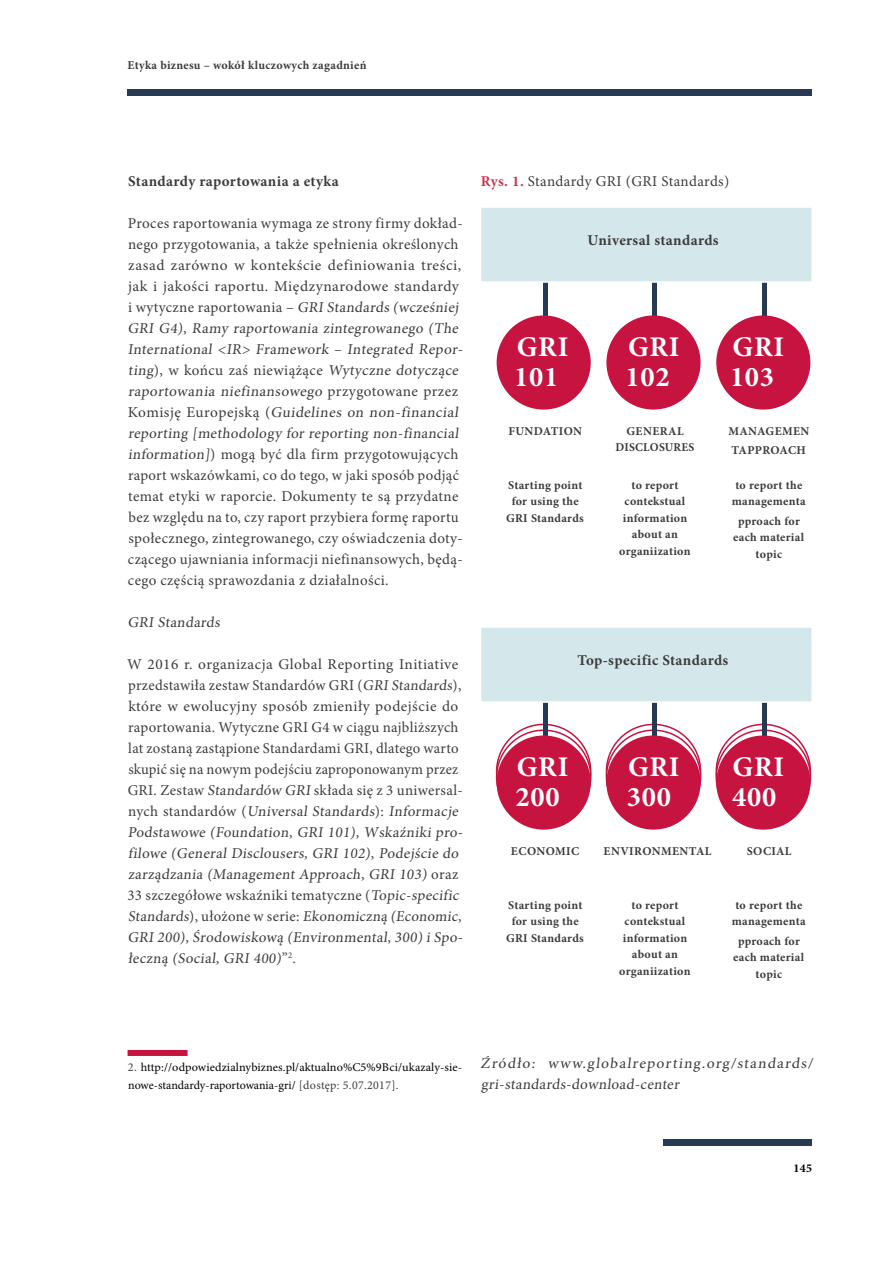
<style>
.page{position:relative;width:893px;height:1263px;background:#fff}
.page>*{position:absolute;margin:0;border:0;box-sizing:border-box;transform-origin:0 0}
.t1{font:700 28.5px/30px "Minion Pro";letter-spacing:.025em;color:#fff}
.t2{font:15px/21px "Minion Pro";letter-spacing:.025em;color:#3c3c3b}
.t3{font:700 15px "Minion Pro";letter-spacing:.025em;color:#3c3c3b}
.t4{font:700 12px/16.5px "Minion Pro";letter-spacing:.025em;color:#3c3c3b;text-align:center}
.t5{font:12px/18px "Minion Pro";letter-spacing:.005em;color:#000}
.t6{font:700 12px "Minion Pro";color:#000}
.s1{font-weight:700;color:#cb354d}
.s2{color:#3c3c3b}
</style>
<div class="page">
<div style="left:663px;top:1139px;width:149px;height:7px;background:#263955"></div>
<div style="left:128px;top:89px;width:684px;height:7px;background:#263955"></div>
<hr style="left:543px;top:269px;width:4px;height:55px;background:#263955">
<hr style="left:543px;top:689px;width:4px;height:55px;background:#263955">
<hr style="left:653px;top:269px;width:4px;height:55px;background:#263955">
<hr style="left:653px;top:689px;width:4px;height:55px;background:#263955">
<div style="left:762px;top:269px;width:5px;height:55px;background:#263955"></div>
<div style="left:762px;top:689px;width:5px;height:55px;background:#263955"></div>
<div style="left:480px;top:206px;width:333px;height:77px;background:#d4e7ea;border:2px solid #fff"></div>
<div style="left:480px;top:626px;width:333px;height:77px;background:#d4e7ea;border:2px solid #fff"></div>
<div style="left:128px;top:1050px;width:60px;height:6px;background:#c61340"></div>
<div style="left:497px;top:315px;width:94px;height:95px;background:#c61340;border-radius:50%"></div>
<div style="left:497px;top:735px;width:94px;height:95px;background:#c61340;border-radius:50%"></div>
<div style="left:606px;top:315px;width:95px;height:95px;background:#c61340;border-radius:50%"></div>
<div style="left:606px;top:735px;width:95px;height:95px;background:#c61340;border-radius:50%"></div>
<div style="left:716px;top:315px;width:94px;height:95px;background:#c61340;border-radius:50%"></div>
<div style="left:716px;top:735px;width:94px;height:95px;background:#c61340;border-radius:50%"></div>
<p class="t4" style="left:128px;top:57px;width:240px">Etyka biznesu – wokół kluczowych zagadnień</p>
<p class="t3" style="left:128px;top:171px;width:212px">Standardy raportowania a etyka</p>
<p class="t2" style="left:128px;top:213px;width:339px">Proces raportowania wymaga ze strony firmy dokład&shy;nego przygotowania, a także spełnienia określonych zasad zarówno w kontekście definiowania treści, jak i jakości raportu. Międzynarodowe standardy i wytyc z n e r ap or towan i a – GRI Standards (wcześniej GRI G4), Ramy raportowania zintegrowanego (The International &lt;IR&gt; Framework – Integrated Repor&shy;ting) , w koń c u z a ś n i e wi ą ż ą c e Wytyczne dotyczące raportowania niefinansowego pr zygotowan e pr z e z Kom i sj ę Eu rop ej s ką ( Guidelines on non-financial reporting [methodology for reporting non-financial information]) mogą być dla firm przygotowujących raport wskazówkami, co do tego, w jaki sposób podjąć temat etyki w raporcie. Dokumenty te są przydatne bez względu na to, czy raport przybiera formę raportu społecznego, zintegrowanego, czy oświadczenia doty&shy;czącego ujawniania informacji niefinansowych, będą&shy;cego częścią sprawozdania z działalności.</p>
<p class="t2" style="left:128px;top:612px;width:96px">GRI Standards</p>
<p class="t2" style="left:127px;top:654px;width:340px">W 2016 r. organizacja Global Reporting Initiative przedstawiła zestaw Standardów GRI (GRI Standards), które w ewolucyjny sposób zmieniły podejście do raportowania. Wytyczne GRI G4 w ciągu najbliższych lat zostaną zastąpione Standardami GRI, dlatego warto skupić się na nowym podejściu zaproponowanym przez GRI. Zestaw Standardów GRI składa się z 3 uniwersal&shy;nych s t an d ard ów ( Universal Standards) : Informacj e Podstawowe (Foundation, GRI 101), Wskaźniki pro&shy;filowe (General Disclousers, GRI 102), Podej ście do zarządzania (Management Approach, GRI 103) or a z 33 szczegółowe wskaźniki tematyczne (Topic-specific Standards) , u ł o ż o n e w s e r i e : Ekonomiczną (Economic, GRI 200), Środowiskową (Environmental, 300) i Spo&shy;łeczną (Social, GRI 400)” <sup>2</sup> .</p>
<p class="t2" style="left:481px;top:171px;width:250px"><span class="s1">Rys. 1.</span> Standardy GRI (GRI Standards)</p>
<p class="t3" style="left:587px;top:229px;width:133px">Universal standards</p>
<h1 class="t1" style="left:514px;top:332px;width:56px">GRI<br>101</h1>
<p class="t4" style="left:508px;top:422px;width:75px">FUNDATION</p>
<p class="t4" style="left:506px;top:476px;width:79px">Starting point for using the<br>GRI Standards</p>
<h1 class="t1" style="left:625px;top:332px;width:56px">GRI<br>102</h1>
<p class="t4" style="left:615px;top:422px;width:80px">GENERAL<br>DISCLOSURES</p>
<p class="t4" style="left:619px;top:476px;width:73px">to report contekstual information about an organiization</p>
<h1 class="t1" style="left:730px;top:332px;width:56px">GRI<br>103</h1>
<p class="t4" style="left:728px;top:421px;width:83px;line-height:19.5px;text-align:left">MANAGEMEN<br>TAPPROACH</p>
<p class="t4" style="left:732px;top:476px;width:75px;text-align:left">to report the managementa</p>
<p class="t4" style="left:733px;top:512px;width:72px">pproach for each material topic</p>
<p class="t3" style="left:578px;top:649px;width:152px">Top-specific Standards</p>
<h1 class="t1" style="left:516px;top:752px;width:54px">GRI<br>200</h1>
<h1 class="t1" style="left:627px;top:752px;width:54px">GRI<br>300</h1>
<h1 class="t1" style="left:732px;top:752px;width:54px">GRI<br>400</h1>
<p class="t4" style="left:511px;top:842px;width:70px">ECONOMIC</p>
<p class="t4" style="left:506px;top:896px;width:79px">Starting point for using the<br>GRI Standards</p>
<p class="t4" style="left:604px;top:842px;width:109px">ENVIRONMENTAL</p>
<p class="t4" style="left:619px;top:896px;width:73px">to report contekstual information about an organiization</p>
<p class="t4" style="left:747px;top:842px;width:46px">SOCIAL</p>
<p class="t4" style="left:732px;top:896px;width:75px;text-align:left">to report the managementa</p>
<p class="t4" style="left:733px;top:932px;width:72px">pproach for each material topic</p>
<p class="t5" style="left:128px;top:1058px;width:336px"><span class="s2">2.</span> http://odpowiedzialnybiznes.pl/aktualno%C5%9Bci/ukazaly-sie&shy;nowe-standardy-raportowania-gri/ <span class="s2">[dostęp: 5.07.2017].</span></p>
<p class="t2" style="left:481px;top:1053px;width:336px">Źródło: www.globalreporting.org/standards/ gri-standards-download-center</p>
<p class="t6" style="left:794px;top:1159px;width:20px">145</p>
</div>
